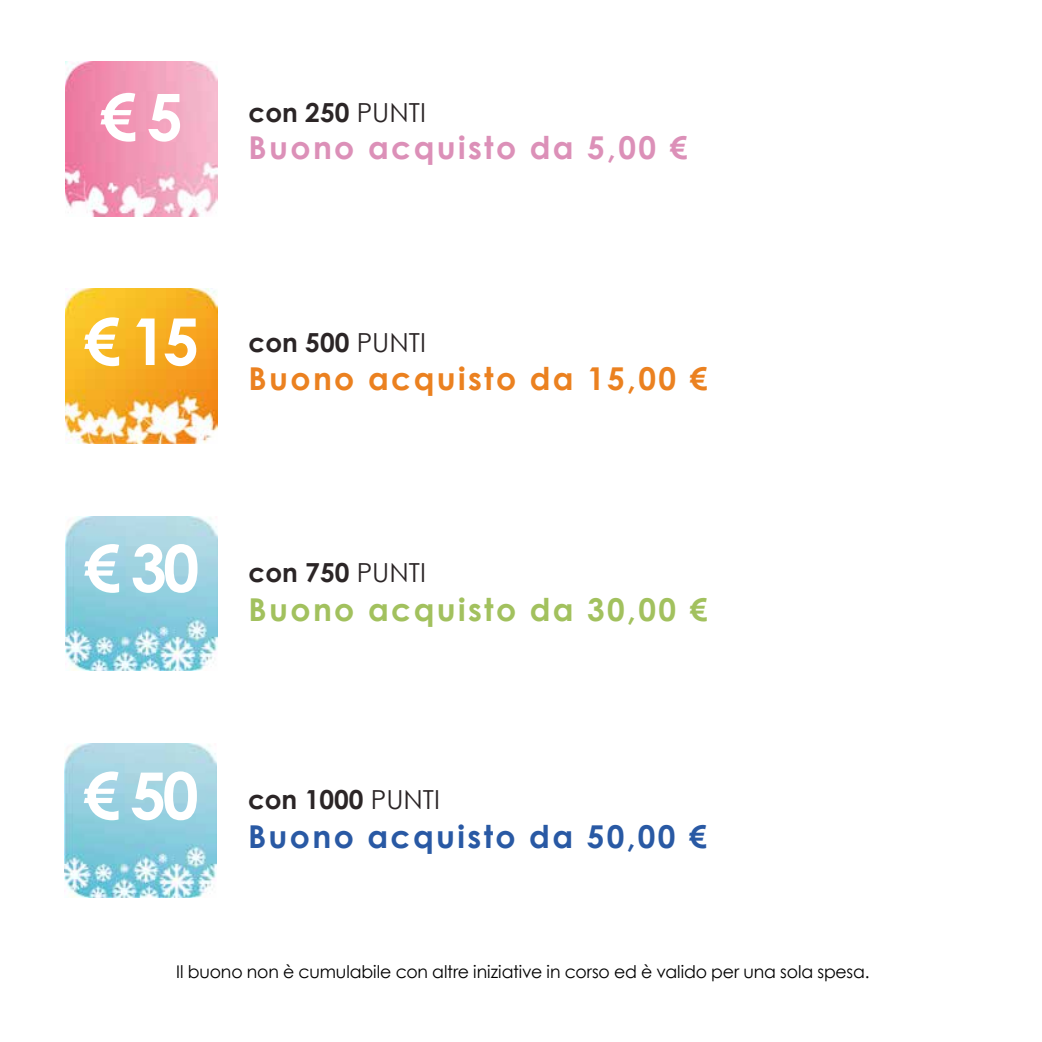
<style>
.page{position:relative;width:1042px;height:1042px;background:#fff}
.page>*{position:absolute;margin:0;border:0;box-sizing:border-box;transform-origin:0 0}
.t1{font:700 64.75px "Century Gothic";color:#fff}
.t2{font:700 31.5px "Century Gothic";letter-spacing:.075em;color:#eb8120}
.t3{font:700 31.5px "Century Gothic";letter-spacing:.075em;color:#a2c15e}
.t4{font:700 31.5px "Century Gothic";letter-spacing:.075em;color:#2959a4}
.t5{font:700 31.5px "Century Gothic";letter-spacing:.075em;color:#dc90b8}
.t6{font:700 26.25px "Century Gothic";color:#2b2526}
.t7{font:17.5px "Century Gothic";letter-spacing:-.005em;color:#000}
.s1{font-weight:400}
</style>
<div class="page">
<img style="left:65px;top:62px;width:152px;height:154px">
<img style="left:65px;top:516px;width:152px;height:154px">
<img style="left:65px;top:289px;width:152px;height:154px">
<img style="left:65px;top:743px;width:152px;height:155px">
<h1 class="t1" style="left:100px;top:68px;width:84px">€ 5</h1>
<h3 class="t6" style="left:249px;top:92px;width:179px">con 250 <span class="s1">PUNTI</span></h3>
<h2 class="t5" style="left:249px;top:124px;width:440px">Buono acquisto da 5,00 €</h2>
<h2 class="t2" style="left:84px;top:355px;width:625px"><sup>€</sup> <sup>15</sup> Buono acquisto da 15,00 €</h2>
<h3 class="t6" style="left:249px;top:323px;width:179px">con 500 <span class="s1">PUNTI</span></h3>
<h1 class="t1" style="left:84px;top:519px;width:117px">€ 30</h1>
<h3 class="t6" style="left:249px;top:552px;width:179px">con 750 <span class="s1">PUNTI</span></h3>
<h2 class="t3" style="left:249px;top:585px;width:460px">Buono acquisto da 30,00 €</h2>
<h1 class="t1" style="left:83px;top:746px;width:117px">€ 50</h1>
<h3 class="t6" style="left:248px;top:780px;width:194px">con 1000 <span class="s1">PUNTI</span></h3>
<h2 class="t4" style="left:248px;top:813px;width:460px">Buono acquisto da 50,00 €</h2>
<p class="t7" style="left:176px;top:960px;width:695px">Il buono non è cumulabile con altre iniziative in corso ed è valido per una sola spesa.</p>
</div>
